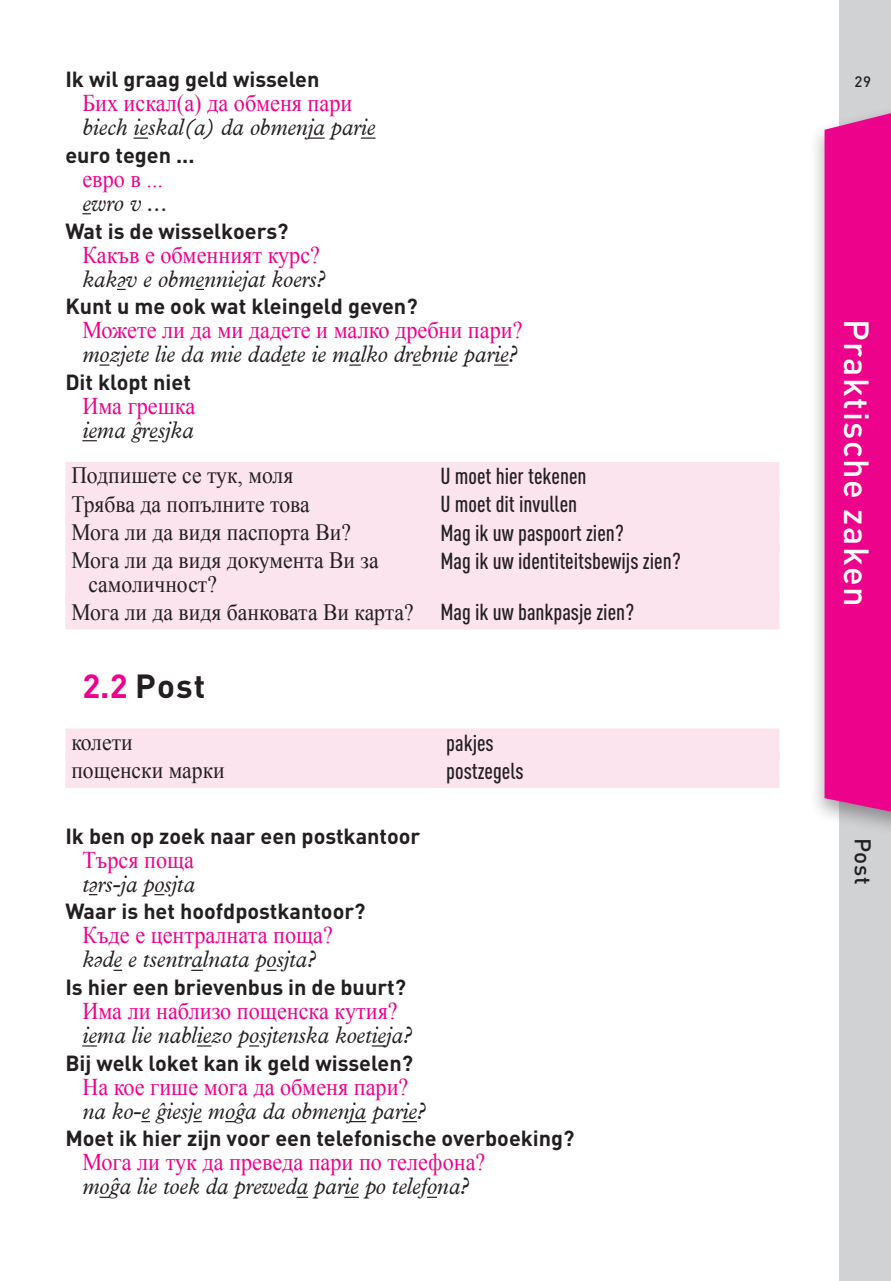
<style>
.page{position:relative;width:891px;height:1281px;background:#fff}
.page>*{position:absolute;margin:0;border:0;box-sizing:border-box;transform-origin:0 0}
.t1{font:500 34.5px "DINOT";letter-spacing:.04em;color:#fff}
.t2{font:700 33px "DINOT";color:#231f20}
.t3{font:italic 24px "Plan Kos";color:#231f20;scale:.93 1}
.t4{font:24px "Times New Roman";color:#ed028c;scale:.93 1}
.t5{font:23.4px/24px "Times New Roman";color:#231f20;scale:.92 1}
.t6{font:500 condensed 22.8px "DINOT";color:#231f20}
.t7{font:500 22.5px "DINOT";color:#231f20}
.t8{font:700 21.6px "DINOT";color:#231f20}
.t9{font:500 15px "DINOT";color:#231f20}
.s1{font-family:"DINOT";font-weight:500;font-stretch:condensed;font-size:22.8px}
.s2{color:#ed028c}
</style>
<div class="page">
<div style="left:839px;top:0;width:52px;height:1280px;background:#d1d2d4"></div>
<div style="left:808px;top:100px;width:83px;height:740px;background:#231f20;opacity:.4"></div>
<div style="left:824px;top:107px;width:67px;height:709px;background:#ed028c"></div>
<svg style="left:134px;top:137px;width:14px;height:2px"></svg>
<svg style="left:308px;top:137px;width:17px;height:2px"></svg>
<svg style="left:361px;top:137px;width:14px;height:2px"></svg>
<svg style="left:349px;top:364px;width:12px;height:1px"></svg>
<svg style="left:494px;top:364px;width:14px;height:1px"></svg>
<svg style="left:82px;top:440px;width:15px;height:1px"></svg>
<svg style="left:191px;top:969px;width:12px;height:1px"></svg>
<svg style="left:82px;top:1045px;width:15px;height:1px"></svg>
<svg style="left:197px;top:1045px;width:14px;height:1px"></svg>
<svg style="left:372px;top:1045px;width:14px;height:1px"></svg>
<svg style="left:296px;top:1196px;width:12px;height:1px"></svg>
<svg style="left:344px;top:1196px;width:15px;height:1px"></svg>
<div style="left:65px;top:462px;width:714px;height:161px;background:#fce4ee"></div>
<div style="left:65px;top:487px;width:369px;height:6px;background:#fce4ee"></div>
<div style="left:434px;top:487px;width:345px;height:6px;background:#fce4ee"></div>
<div style="left:65px;top:515px;width:369px;height:6px;background:#fce4ee"></div>
<div style="left:434px;top:515px;width:345px;height:6px;background:#fce4ee"></div>
<div style="left:65px;top:543px;width:369px;height:6px;background:#fce4ee"></div>
<div style="left:434px;top:543px;width:345px;height:6px;background:#fce4ee"></div>
<div style="left:65px;top:595px;width:369px;height:6px;background:#fce4ee"></div>
<div style="left:434px;top:595px;width:345px;height:6px;background:#fce4ee"></div>
<div style="left:65px;top:623px;width:369px;height:6px;background:#fce4ee"></div>
<div style="left:434px;top:623px;width:345px;height:6px;background:#fce4ee"></div>
<div style="left:65px;top:728px;width:714px;height:53px;background:#fce4ee"></div>
<div style="left:65px;top:753px;width:375px;height:6px;background:#fce4ee"></div>
<div style="left:440px;top:753px;width:339px;height:6px;background:#fce4ee"></div>
<div style="left:65px;top:781px;width:375px;height:6px;background:#fce4ee"></div>
<div style="left:440px;top:781px;width:339px;height:6px;background:#fce4ee"></div>
<p class="t8" style="left:65px;top:65px;width:256px">Ik wil graag geld wisselen</p>
<p class="t9" style="left:854px;top:72px;width:18px">29</p>
<p class="t4" style="left:82px;top:87px;width:292px">Бих искал(а) да обменя пари</p>
<p class="t3" style="left:82px;top:113px;width:317px">biech ieskal(a) da obmenja parie</p>
<p class="t8" style="left:65px;top:140px;width:131px">euro tegen ...</p>
<p class="t4" style="left:82px;top:163px;width:88px">евро в ...</p>
<p class="t3" style="left:82px;top:189px;width:94px">ewro v ...</p>
<p class="t8" style="left:65px;top:216px;width:225px">Wat is de wisselkoers?</p>
<p class="t4" style="left:82px;top:238px;width:257px">Какъв е обменният курс?</p>
<p class="t3" style="left:82px;top:264px;width:263px">kakəv e obmenniejat koers?</p>
<p class="t8" style="left:65px;top:291px;width:354px">Kunt u me ook wat kleingeld geven?</p>
<p class="t4" style="left:82px;top:314px;width:475px">Можете ли да ми дадете и малко дребни пари?</p>
<p class="t3" style="left:82px;top:340px;width:469px">mozjete lie da mie dadete ie malko drebnie parie?</p>
<p class="t8" style="left:65px;top:367px;width:127px">Dit klopt niet</p>
<p class="t4" style="left:82px;top:389px;width:123px">Има грешка</p>
<p class="t3" style="left:82px;top:415px;width:121px">iema ĝresjka</p>
<p class="t5" style="left:71px;top:463px;width:243px">Подпишете се тук, моля</p>
<p class="t6" style="left:440px;top:462px;width:148px">U moet hier tekenen</p>
<p class="t5" style="left:71px;top:491px;width:261px">Трябва да попълните това</p>
<p class="t6" style="left:440px;top:490px;width:138px">U moet dit invullen</p>
<p class="t5" style="left:71px;top:519px;width:305px">Мога ли да видя паспорта Ви?</p>
<p class="t6" style="left:440px;top:519px;width:185px">Mag ik uw paspoort zien?</p>
<p class="t5" style="left:88px;top:548px;width:317px;text-indent:-17px">Мога ли да видя документа Ви за самоличност?</p>
<p class="t6" style="left:440px;top:547px;width:242px">Mag ik uw identiteitsbewijs zien?</p>
<p class="t5" style="left:71px;top:599px;width:613px">Мога ли да видя банковата Ви карта? <span class="s1">Mag ik uw bankpasje zien?</span></p>
<h1 class="t1" style="left:880px;top:319px;width:288px;rotate:90deg">Praktische zaken</h1>
<h2 class="t2" style="left:82px;top:664px;width:124px"><span class="s2">2.2</span> Post</h2>
<p class="t5" style="left:71px;top:729px;width:68px">колети</p>
<p class="t6" style="left:446px;top:729px;width:49px">pakjes</p>
<p class="t5" style="left:71px;top:757px;width:168px">пощенски марки</p>
<p class="t6" style="left:446px;top:757px;width:79px">postzegels</p>
<p class="t8" style="left:65px;top:821px;width:356px">Ik ben op zoek naar een postkantoor</p>
<p class="t4" style="left:82px;top:843px;width:122px">Търся поща</p>
<p class="t3" style="left:82px;top:869px;width:123px">tərs-ja posjta</p>
<p class="t8" style="left:65px;top:896px;width:302px">Waar is het hoofdpostkantoor?</p>
<p class="t4" style="left:82px;top:919px;width:271px">Къде е централната поща?</p>
<p class="t3" style="left:82px;top:945px;width:253px">kəde e tsentralnata posjta?</p>
<p class="t8" style="left:65px;top:972px;width:342px">Is hier een brievenbus in de buurt?</p>
<p class="t4" style="left:82px;top:994px;width:341px">Има ли наблизо пощенска кутия?</p>
<p class="t3" style="left:82px;top:1020px;width:356px">iema lie nabliezo posjtenska koetieja?</p>
<p class="t8" style="left:65px;top:1047px;width:349px">Bij welk loket kan ik geld wisselen?</p>
<p class="t4" style="left:82px;top:1070px;width:352px">На кое гише мога да обменя пари?</p>
<p class="t3" style="left:82px;top:1096px;width:371px">na ko-e ĝiesje moĝa da obmenja parie?</p>
<p class="t8" style="left:65px;top:1123px;width:511px">Moet ik hier zijn voor een telefonische overboeking?</p>
<p class="t4" style="left:82px;top:1145px;width:435px">Мога ли тук да преведа пари по телефона?</p>
<p class="t3" style="left:82px;top:1171px;width:417px">moĝa lie toek da preweda parie po telefona?</p>
<p class="t7" style="left:878px;top:837px;width:49px;rotate:90deg">Post</p>
</div>
